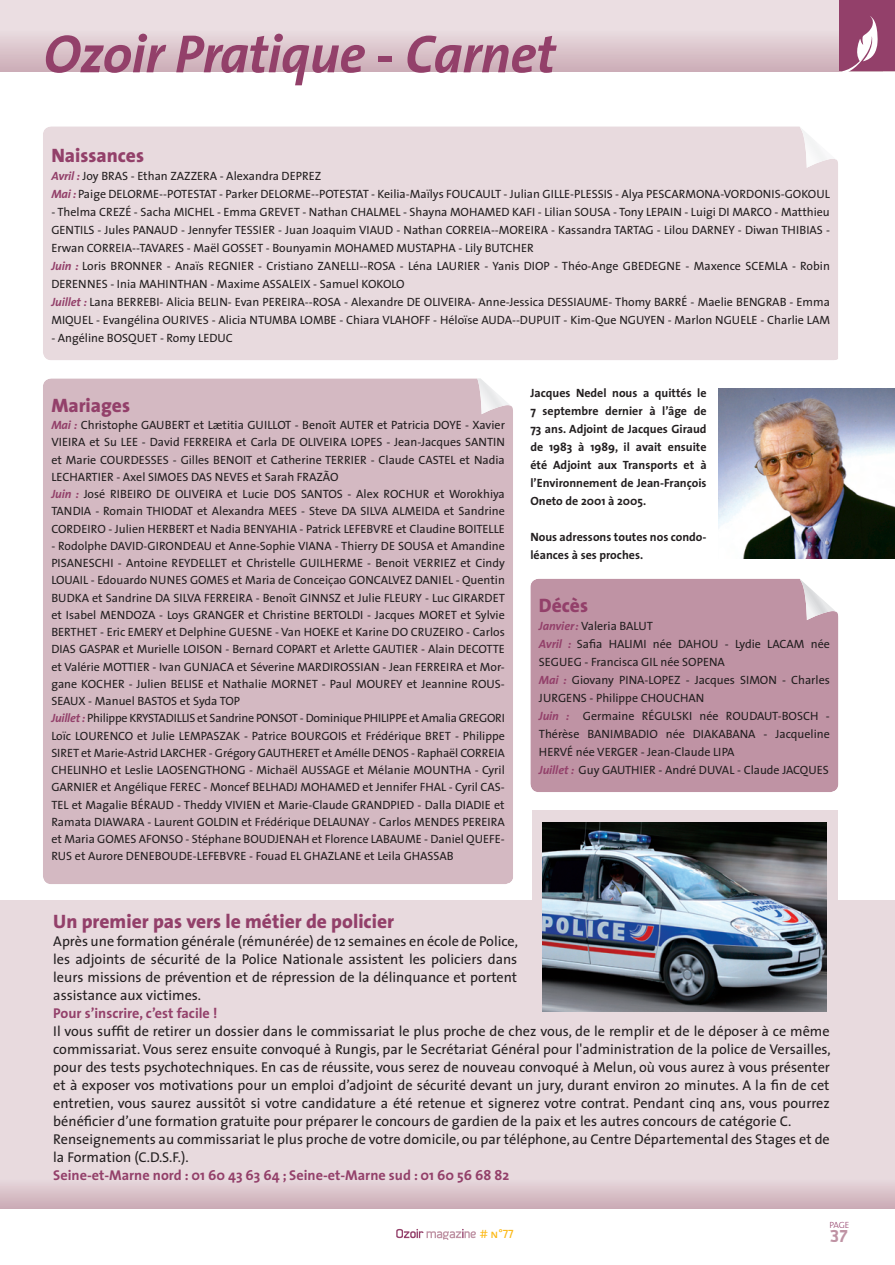
<style>
.page{position:relative;width:895px;height:1265px;background:#fff}
.page>*{position:absolute;margin:0;border:0;box-sizing:border-box;transform-origin:0 0}
.t1{font:italic 700 54px "The Sans";letter-spacing:-.01em;color:#93406a}
.t2{font:24px "Gladatur Rum";color:#bf93a4}
.t3{font:800 19.5px "The Sans";color:#93406a}
.t4{font:14.25px/18px "The Sans";color:#231f20}
.t5{font:12px/17.2px "The Sans";color:#231f20}
.t6{font:700 12px/18px "The Sans";color:#231f20;text-align:justify}
.t7{font:12px "The Sans Caps";color:#fcb814}
.t8{font:9px "The Sans Light Caps";color:#93406a}
.s1{font-weight:700;font-style:italic;color:#93406a}
.s2{font-weight:700;color:#93406a}
</style>
<div class="page">
<div style="left:531px;top:810px;width:306px;height:154px;background:#e8dade"></div>
<div style="left:0;top:900px;width:895px;height:308px;background:#e8dade"></div>
<div style="left:0;top:0;width:882px;height:72px;background:#ebdee2"></div>
<svg style="left:882px;top:71px;width:12px;height:1px"></svg>
<div style="left:0;top:19px;width:882px;height:53px;background:linear-gradient(to bottom,#f0e6e9,#ccadb7)"></div>
<svg style="left:396px;top:1229px;width:80px;height:11px"></svg>
<div style="left:838px;top:0;width:57px;height:71px;background:#93406a"></div>
<svg style="left:842px;top:16px;width:35px;height:56px"></svg>
<svg style="left:0;top:1208px;width:895px;height:1px"></svg>
<svg style="left:0;top:1185px;width:895px;height:23px"></svg>
<div style="left:43px;top:378px;width:470px;height:506px;background:#d4b9c2"></div>
<svg style="left:477px;top:378px;width:35px;height:36px"></svg>
<div style="left:530px;top:579px;width:308px;height:213px;background:#bf93a4"></div>
<svg style="left:799px;top:579px;width:38px;height:41px"></svg>
<div style="left:43px;top:126px;width:795px;height:234px;background:#e8dade"></div>
<svg style="left:799px;top:126px;width:38px;height:42px"></svg>
<img style="left:543px;top:822px;width:283px;height:189px">
<img style="left:718px;top:388px;width:177px;height:170px">
<p class="t1" style="left:43px;top:9px;width:514px">Ozoir Pratique - Carnet</p>
<p class="t3" style="left:51px;top:139px;width:94px">Naissances</p>
<p class="t5" style="left:51px;top:167px;width:780px;line-height:18px"><span class="s1">Avril :</span> Joy BRAS - Ethan ZAZZERA - Alexandra DEPREZ<br><span class="s1">Mai :</span> Paige DELORME--POTESTAT - Parker DELORME--POTESTAT - Keilia-Maïlys FOUCAULT - Julian GILLE-PLESSIS - Alya PESCARMONA-VORDONIS-GOKOUL</p>
<p class="t5" style="left:51px;top:203px;width:780px;line-height:18px">- Thelma CREZÉ - Sacha MICHEL - Emma GREVET - Nathan CHALMEL - Shayna MOHAMED KAFI - Lilian SOUSA - Tony LEPAIN - Luigi DI MARCO - Matthieu GENTILS - Jules PANAUD - Jennyfer TESSIER - Juan Joaquim VIAUD - Nathan CORREIA--MOREIRA - Kassandra TARTAG - Lilou DARNEY - Diwan THIBIAS - Erwan CORREIA--TAVARES - Maël GOSSET - Bounyamin MOHAMED MUSTAPHA - Lily BUTCHER<br><span class="s1">Juin :</span> Loris BRONNER - Anaïs REGNIER - Cristiano ZANELLI--ROSA - Léna LAURIER - Yanis DIOP - Théo-Ange GBEDEGNE - Maxence SCEMLA - Robin DERENNES - Inia MAHINTHAN - Maxime ASSALEIX - Samuel KOKOLO<br><span class="s1">Juillet :</span> Lana BERREBI- Alicia BELIN- Evan PEREIRA--ROSA - Alexandre DE OLIVEIRA- Anne-Jessica DESSIAUME- Thomy BARRÉ - Maelie BENGRAB - Emma MIQUEL - Evangélina OURIVES - Alicia NTUMBA LOMBE - Chiara VLAHOFF - Héloïse AUDA--DUPUIT - Kim-Que NGUYEN - Marlon NGUELE - Charlie LAM</p>
<p class="t5" style="left:51px;top:329px;width:183px">- Angéline BOSQUET - Romy LEDUC</p>
<p class="t3" style="left:51px;top:389px;width:80px">Mariages</p>
<p class="t5" style="left:51px;top:416px;width:455px"><span class="s1">Mai :</span> Christophe GAUBERT et Lætitia GUILLOT - Benoît AUTER et Patricia DOYE - Xavier VIEIRA et Su LEE - David FERREIRA et Carla DE OLIVEIRA LOPES - Jean-Jacques SANTIN et Marie COURDESSES - Gilles BENOIT et Catherine TERRIER - Claude CASTEL et Nadia LECHARTIER - Axel SIMOES DAS NEVES et Sarah FRAZÃO<br><span class="s1">Juin :</span> José RIBEIRO DE OLIVEIRA et Lucie DOS SANTOS - Alex ROCHUR et Worokhiya TANDIA - Romain THIODAT et Alexandra MEES - Steve DA SILVA ALMEIDA et Sandrine CORDEIRO - Julien HERBERT et Nadia BENYAHIA - Patrick LEFEBVRE et Claudine BOITELLE</p>
<p class="t5" style="left:51px;top:537px;width:455px">- Rodolphe DAVID-GIRONDEAU et Anne-Sophie VIANA - Thierry DE SOUSA et Amandine PISANESCHI - Antoine REYDELLET et Christelle GUILHERME - Benoit VERRIEZ et Cindy LOUAIL - Edouardo NUNES GOMES et Maria de Conceiçao GONCALVEZ DANIEL - Quentin BUDKA et Sandrine DA SILVA FERREIRA - Benoît GINNSZ et Julie FLEURY - Luc GIRARDET et Isabel MENDOZA - Loys GRANGER et Christine BERTOLDI - Jacques MORET et Sylvie BERTHET - Eric EMERY et Delphine GUESNE - Van HOEKE et Karine DO CRUZEIRO - Carlos DIAS GASPAR et Murielle LOISON - Bernard COPART et Arlette GAUTIER - Alain DECOTTE et Valérie MOTTIER - Ivan GUNJACA et Séverine MARDIROSSIAN - Jean FERREIRA et Mor&shy;gane KOCHER - Julien BELISE et Nathalie MORNET - Paul MOUREY et Jeannine ROUS-SEAUX - Manuel BASTOS et Syda TOP<br><span class="s1">Juillet :</span> Philippe KRYSTADILLIS et Sandrine PONSOT - Dominique PHILIPPE et Amalia GREGORI Loïc LOURENCO et Julie LEMPASZAK - Patrice BOURGOIS et Frédérique BRET - Philippe SIRET et Marie-Astrid LARCHER - Grégory GAUTHERET et AmélIe DENOS - Raphaël CORREIA CHELINHO et Leslie LAOSENGTHONG - Michaël AUSSAGE et Mélanie MOUNTHA - Cyril GARNIER et Angélique FEREC - Moncef BELHADJ MOHAMED et Jennifer FHAL - Cyril CAS-TEL et Magalie BÉRAUD - Theddy VIVIEN et Marie-Claude GRANDPIED - Dalla DIADIE et Ramata DIAWARA - Laurent GOLDIN et Frédérique DELAUNAY - Carlos MENDES PEREIRA et Maria GOMES AFONSO - Stéphane BOUDJENAH et Florence LABAUME - Daniel QUEFE-RUS et Aurore DENEBOUDE-LEFEBVRE - Fouad EL GHAZLANE et Leila GHASSAB</p>
<p class="t6" style="left:530px;top:383px;width:178px">Jacques Nedel nous a quittés le 7 septembre dernier à l’âge de 73 ans. Adjoint de Jacques Giraud de 1983 à 1989, il avait ensuite été Adjoint aux Transports et à l’Environnement de Jean-François Oneto de 2001 à 2005.</p>
<p class="t6" style="left:530px;top:527px;width:178px">Nous adressons toutes nos condo&shy;léances à ses proches.</p>
<p class="t3" style="left:539px;top:589px;width:51px">Décès</p>
<p class="t5" style="left:539px;top:617px;width:292px;line-height:18px"><span class="s1">Janvier :</span> Valeria BALUT<br><span class="s1">Avril :</span> Safia HALIMI née DAHOU - Lydie LACAM née SEGUEG - Francisca GIL née SOPENA<br><span class="s1">Mai :</span> Giovany PINA-LOPEZ - Jacques SIMON - Charles JURGENS - Philippe CHOUCHAN<br><span class="s1">Juin :</span> Germaine RÉGULSKI née ROUDAUT-BOSCH - Thérèse BANIMBADIO née DIAKABANA - Jacqueline HERVÉ née VERGER - Jean-Claude LIPA<br><span class="s1">Juillet :</span> Guy GAUTHIER - André DUVAL - Claude JACQUES</p>
<p class="t3" style="left:53px;top:905px;width:342px">Un premier pas vers le métier de policier</p>
<p class="t4" style="left:53px;top:932px;width:778px">Après une formation générale (rémunérée) de 12 semaines en école de Police,<br>les adjoints de sécurité de la Police Nationale assistent les policiers dans<br>leurs missions de prévention et de répression de la délinquance et portent<br>assistance aux victimes.<br><span class="s2">Pour s’inscrire, c’est facile !<br></span>Il vous suffit de retirer un dossier dans le commissariat le plus proche de chez vous, de le remplir et de le déposer à ce même commissariat. Vous serez ensuite convoqué à Rungis, par le Secrétariat Général pour l'administration de la police de Versailles, pour des tests psychotechniques. En cas de réussite, vous serez de nouveau convoqué à Melun, où vous aurez à vous présenter et à exposer vos motivations pour un emploi d’adjoint de sécurité devant un jury, durant environ 20 minutes. A la fin de cet entretien, vous saurez aussitôt si votre candidature a été retenue et signerez votre contrat. Pendant cinq ans, vous pourrez bénéficier d’une formation gratuite pour préparer le concours de gardien de la paix et les autres concours de catégorie C.<br>Renseignements au commissariat le plus proche de votre domicile, ou par téléphone, au Centre Départemental des Stages et de la Formation (C.D.S.F.).<br><span class="s2">Seine-et-Marne nord : 01 60 43 63 64 ; Seine-et-Marne sud : 01 60 56 68 82</span></p>
<p class="t7" style="left:479px;top:1224px;width:36px"># n°77</p>
<p class="t8" style="left:829px;top:1217px;width:22px">PAGE</p>
<p class="t2" style="left:830px;top:1221px;width:19px">37</p>
</div>
